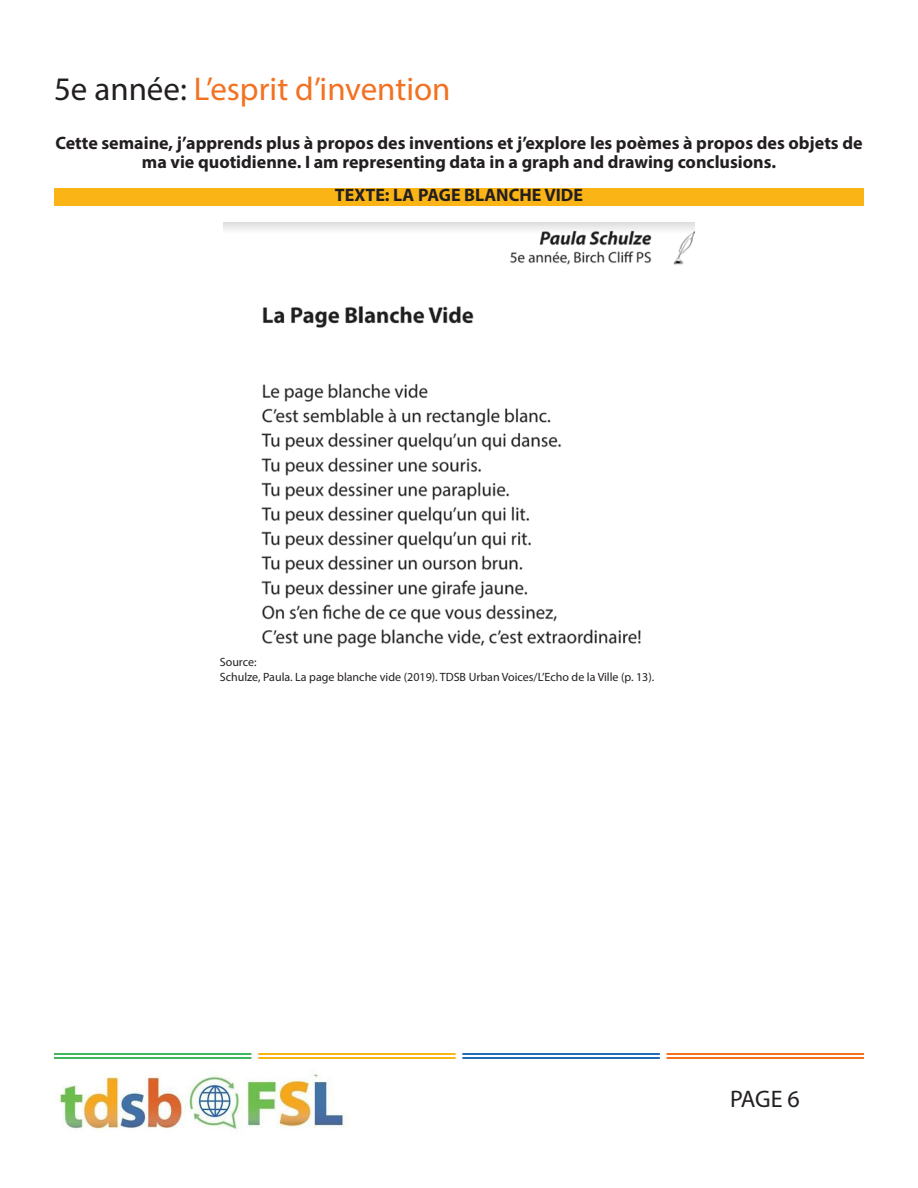
<style>
.page{position:relative;width:918px;height:1188px;background:#fff}
.page>*{position:absolute;margin:0;border:0;box-sizing:border-box;transform-origin:0 0}
.t1{font:33px "Myriad Pro";color:#f37121}
.t2{font:24px "Myriad Pro";color:#231f20}
.t3{font:700 18px/19.8px "Myriad Pro";color:#231f20;text-align:center}
.t4{font:12px/14.4px "Myriad Pro";color:#231f20}
.s1{color:#231f20}
</style>
<div class="page">
<div style="left:54px;top:188px;width:810px;height:18px;background:#fbb416"></div>
<img style="left:224px;top:223px;width:470px;height:424px">
<hr style="left:54px;top:1053px;width:197px;height:2px;background:#3eb760">
<hr style="left:54px;top:1057px;width:197px;height:2px;background:#3eb760">
<hr style="left:258px;top:1053px;width:198px;height:2px;background:#fbb416">
<hr style="left:258px;top:1057px;width:198px;height:2px;background:#fbb416">
<hr style="left:462px;top:1053px;width:198px;height:2px;background:#206bb4">
<hr style="left:462px;top:1057px;width:198px;height:2px;background:#206bb4">
<hr style="left:667px;top:1053px;width:197px;height:2px;background:#f37121">
<hr style="left:667px;top:1057px;width:197px;height:2px;background:#f37121">
<img style="left:55px;top:1073px;width:290px;height:57px">
<h2 class="t1" style="left:54px;top:69px;width:398px"><span class="s1">5e année:</span> L’esprit d’invention</h2>
<p class="t3" style="left:55px;top:132px;width:809px">Cette semaine, j’apprends plus à propos des inventions et j’explore les poèmes à propos des objets de ma vie quotidienne. I am representing data in a graph and drawing conclusions.</p>
<h3 class="t3" style="left:335px;top:185px;width:250px">TEXTE: LA PAGE BLANCHE VIDE</h3>
<p class="t4" style="left:220px;top:655px;width:436px">Source:<br>Schulze, Paula. La page blanche vide (2019). TDSB Urban Voices/L’Echo de la Ville (p. 13).</p>
<h2 class="t2" style="left:730px;top:1084px;width:71px">PAGE 6</h2>
</div>
